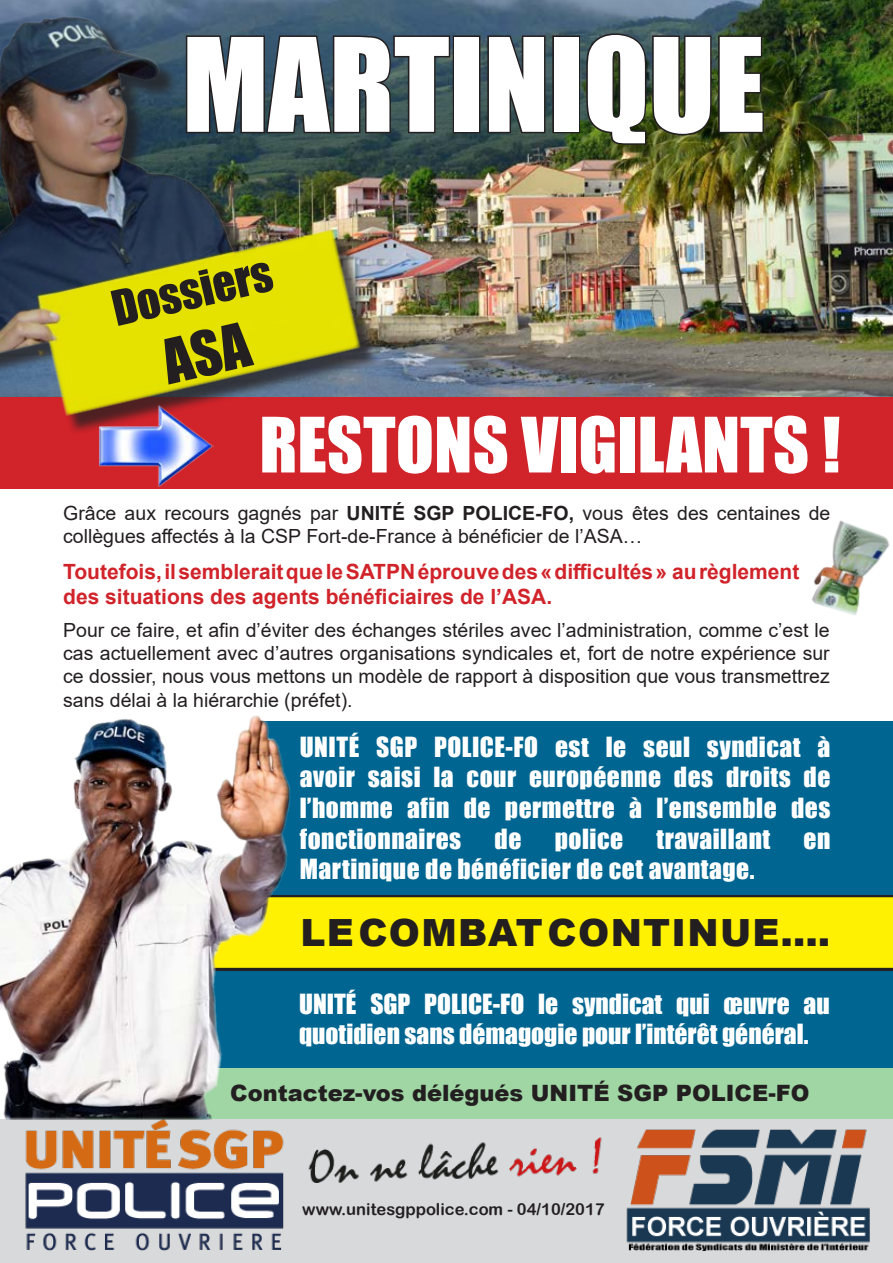
<style>
.page{position:relative;width:893px;height:1263px;background:#fff}
.page>*{position:absolute;margin:0;border:0;box-sizing:border-box;transform-origin:0 0}
.t1{font:120px "Impact";color:#fff}
.t2{font:70.5px "Impact";color:#fff}
.t3{font:45px "Impact";color:#231f20}
.t4{font:900 37.5px "Arial";letter-spacing:.035em;color:#231f20}
.t5{font:25.5px/30.6px "Impact";letter-spacing:.02em;color:#fff;text-align:justify}
.t6{font:25.5px "Impact";color:#fff}
.t7{font:900 22.5px "Arial";color:#231f20}
.t8{font:700 21px "Arial";color:#d1232a}
.t9{font:19.5px/23.4px "Arial";color:#231f20;text-align:justify}
.t10{font:16.5px "Arial Rounded MT Bold";color:#231f20}
.s1{font-weight:700}
</style>
<div class="page">
<img style="left:365px;top:0;width:528px;height:398px">
<div style="left:85px;top:1067px;width:808px;height:52px;background:#9fd6a4"></div>
<svg style="left:298px;top:894px;width:595px;height:77px;background:#ece005"></svg>
<div style="left:33px;top:971px;width:860px;height:96px;background:#006691"></div>
<div style="left:259px;top:721px;width:634px;height:173px;background:#006691"></div>
<img style="left:811px;top:520px;width:79px;height:95px">
<div style="left:0;top:1119px;width:893px;height:144px;background:#d8d9db"></div>
<img style="left:6px;top:1119px;width:864px;height:132px">
<img style="left:0;top:716px;width:298px;height:403px">
<div style="left:0;top:398px;width:893px;height:91px;background:#d1232a"></div>
<div style="left:0;top:18px;width:379px;height:417px;background:#231f20;opacity:.75"></div>
<img style="left:0;top:0;width:365px;height:447px">
<svg style="left:184px;top:23px;width:268px;height:112px;background:#344b58"></svg>
<div style="left:453px;top:35px;width:27px;height:98px;border:3px solid #231f20"></div>
<svg style="left:486px;top:34px;width:61px;height:101px;background:#384b4f"></svg>
<div style="left:552px;top:35px;width:28px;height:98px;border:3px solid #231f20"></div>
<img style="left:584px;top:32px;width:181px;height:115px">
<img style="left:99px;top:387px;width:114px;height:100px">
<svg style="left:158px;top:321px;width:96px;height:63px;background:#dbd803"></svg>
<p class="t1" style="left:182px;top:-8px;width:584px">MARTINIQUE</p>
<p class="t3" style="left:105px;top:275px;width:164px;rotate:-13deg">Dossiers</p>
<p class="t2" style="left:259px;top:390px;width:583px">RESTONS VIGILANTS !</p>
<p class="t9" style="left:63px;top:501px;width:769px">Grâce aux recours gagnés par <span class="s1">UNITÉ SGP POLICE-FO,</span> vous êtes des centaines de</p>
<p class="t9" style="left:63px;top:524px;width:581px">collègues affectés à la CSP Fort-de-France à bénéficier de l’ASA…</p>
<p class="t8" style="left:63px;top:557px;width:738px">Toutefois, il semblerait que le SATPN éprouve des « difficultés » au règlement</p>
<p class="t8" style="left:63px;top:582px;width:491px">des situations des agents bénéficiaires de l’ASA.</p>
<p class="t9" style="left:63px;top:618px;width:768px">Pour ce faire, et afin d’éviter des échanges stériles avec l’administration, comme c’est le</p>
<p class="t9" style="left:63px;top:641px;width:768px">cas actuellement avec d’autres organisations syndicales et, fort de notre expérience sur ce dossier, nous vous mettons un modèle de rapport à disposition que vous transmettrez sans délai à la hiérarchie (préfet).</p>
<p class="t5" style="left:300px;top:731px;width:532px">UNITÉ SGP POLICE-FO est le seul syndicat à avoir saisi la cour européenne des droits de l’homme afin de permettre à l’ensemble des</p>
<p class="t5" style="left:300px;top:823px;width:163px">fonctionnaires</p>
<p class="t5" style="left:495px;top:823px;width:28px">de</p>
<p class="t5" style="left:555px;top:823px;width:70px">police</p>
<p class="t5" style="left:656px;top:823px;width:115px">travaillant</p>
<p class="t5" style="left:804px;top:823px;width:28px">en</p>
<p class="t5" style="left:300px;top:853px;width:456px">Martinique de bénéficier de cet avantage.</p>
<p class="t4" style="left:300px;top:905px;width:531px">LE COMBAT CONTINUE….</p>
<p class="t6" style="left:299px;top:984px;width:532px">UNITÉ SGP POLICE-FO le syndicat qui œuvre au</p>
<p class="t6" style="left:299px;top:1015px;width:511px">quotidien sans démagogie pour l’intérêt général.</p>
<p class="t7" style="left:230px;top:1077px;width:581px">Contactez-vos délégués UNITÉ SGP POLICE-FO</p>
<p class="t10" style="left:302px;top:1199px;width:304px">www.unitesgppolice.com - 04/10/2017</p>
</div>
